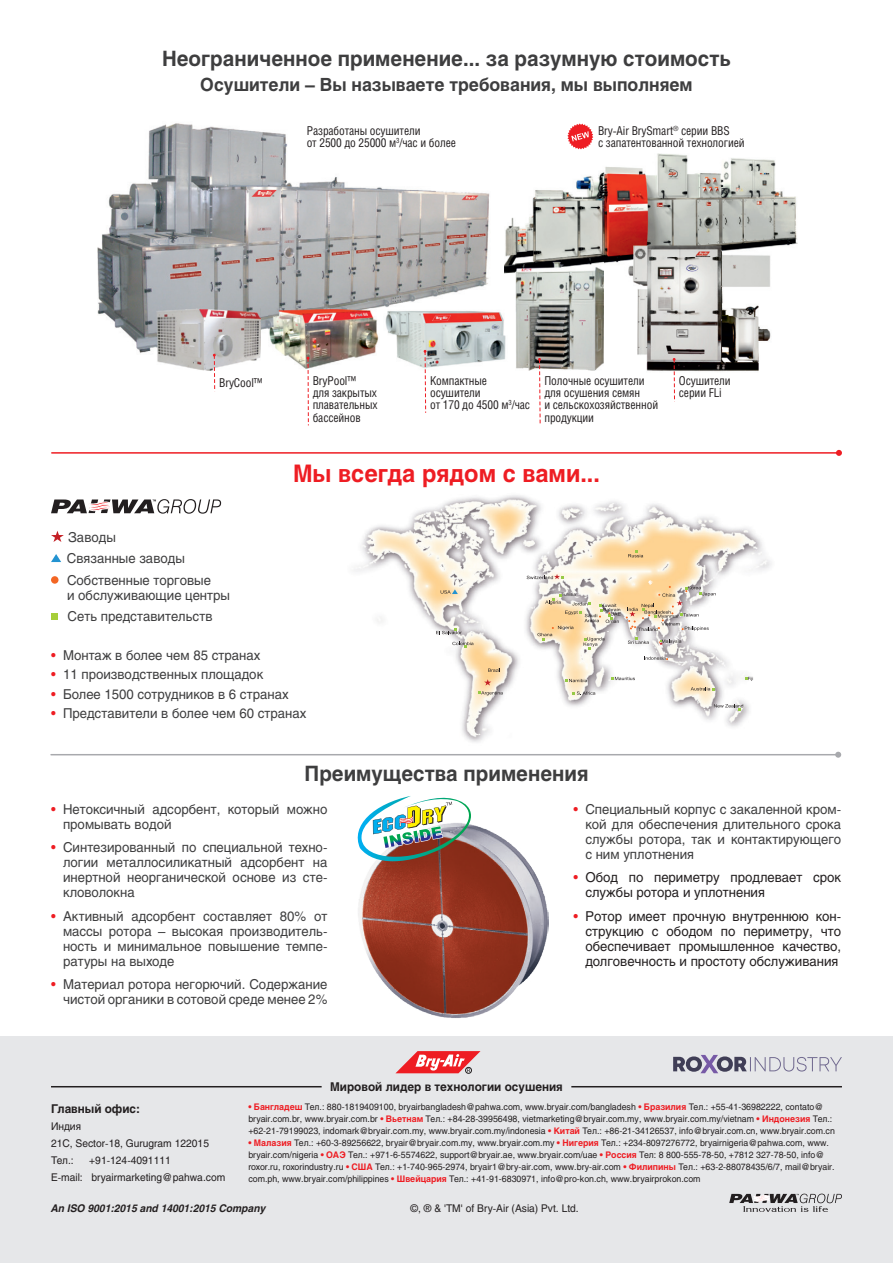
<style>
.page{position:relative;width:893px;height:1263px;background:#fff}
.page>*{position:absolute;margin:0;border:0;box-sizing:border-box;transform-origin:0 0}
.t1{font:700 24px "Helios C";color:#ee1d23}
.t2{font:700 21px "Helios C";color:#3e3e3f}
.t3{font:700 18px "Helios C";color:#3e3e3f}
.t4{font:13.5px/15px "Helios C";color:#3e3e3f}
.t5{font:13.5px/15px "Helios C";color:#231f20}
.t6{font:12.15px/12.1px "Helios Cond C";letter-spacing:-.01em;color:#231f20}
.t7{font:700 12px "Helios C";color:#231f20}
.t8{font:10.5px/17px "Helios C";color:#231f20}
.t9{font:italic 700 10.5px "Helios C";color:#231f20}
.t10{font:9px/12px "Helios C";color:#231f20}
.s1{color:#ee1d23}
.s2{font-weight:700;color:#ee1d23}
</style>
<div class="page">
<img style="left:504px;top:153px;width:293px;height:121px">
<img style="left:97px;top:123px;width:393px;height:231px">
<img style="left:157px;top:308px;width:104px;height:62px">
<svg style="left:213px;top:354px;width:3px;height:35px"></svg>
<img style="left:515px;top:262px;width:89px;height:108px">
<svg style="left:538px;top:358px;width:3px;height:66px"></svg>
<img style="left:268px;top:308px;width:111px;height:61px">
<svg style="left:307px;top:357px;width:2px;height:68px"></svg>
<img style="left:383px;top:309px;width:123px;height:59px">
<svg style="left:424px;top:350px;width:2px;height:63px"></svg>
<img style="left:620px;top:243px;width:171px;height:129px">
<svg style="left:673px;top:358px;width:3px;height:44px"></svg>
<svg style="left:567px;top:123px;width:26px;height:26px"></svg>
<div style="left:0;top:1037px;width:893px;height:226px;background:#e6e7e9"></div>
<svg style="left:729px;top:1193px;width:113px;height:19px"></svg>
<svg style="left:396px;top:1051px;width:84px;height:22px"></svg>
<div style="left:465px;top:1067px;width:7px;height:6px;border:1px solid #231f20;border-radius:50%"></div>
<hr style="left:51px;top:1086px;width:271px;height:1px;background:#231f20">
<hr style="left:571px;top:1086px;width:271px;height:1px;background:#231f20">
<svg style="left:673px;top:1055px;width:169px;height:18px"></svg>
<img style="left:354px;top:495px;width:418px;height:247px">
<svg style="left:441px;top:589px;width:17px;height:5px"></svg>
<svg style="left:488px;top:668px;width:13px;height:4px"></svg>
<svg style="left:644px;top:656px;width:24px;height:4px"></svg>
<svg style="left:691px;top:687px;width:23px;height:3px"></svg>
<svg style="left:714px;top:704px;width:29px;height:6px"></svg>
<svg style="left:611px;top:677px;width:24px;height:3px"></svg>
<svg style="left:572px;top:691px;width:23px;height:4px"></svg>
<svg style="left:565px;top:679px;width:22px;height:3px"></svg>
<svg style="left:628px;top:551px;width:15px;height:6px"></svg>
<svg style="left:452px;top:642px;width:21px;height:6px"></svg>
<svg style="left:436px;top:628px;width:26px;height:6px"></svg>
<svg style="left:478px;top:679px;width:25px;height:16px"></svg>
<svg style="left:745px;top:677px;width:9px;height:4px"></svg>
<svg style="left:527px;top:574px;width:189px;height:75px"></svg>
<hr style="left:51px;top:754px;width:787px;height:1px;background:#a8a9ad">
<svg style="left:835px;top:752px;width:6px;height:6px"></svg>
<img style="left:358px;top:826px;width:190px;height:192px">
<img style="left:357px;top:796px;width:120px;height:65px">
<svg style="left:51px;top:499px;width:170px;height:15px"></svg>
<svg style="left:51px;top:531px;width:13px;height:11px"></svg>
<svg style="left:51px;top:554px;width:10px;height:8px"></svg>
<div style="left:51px;top:576px;width:8px;height:8px;background:#f36624;border-radius:50%"></div>
<div style="left:51px;top:613px;width:6px;height:7px;background:#a6ce39"></div>
<hr style="left:52px;top:452px;width:787px;height:2px;background:#ee1d23">
<svg style="left:836px;top:450px;width:6px;height:6px"></svg>
<h2 class="t2" style="left:162px;top:47px;width:570px">Неограниченное применение... за разумную стоимость</h2>
<h3 class="t3" style="left:200px;top:74px;width:494px">Осушители – Вы называете требования, мы выполняем</h3>
<h3 class="t6" style="left:307px;top:124px;width:151px">Разработаны осушители<br>от 2500 до 25000 м<sup>3</sup>/час и более</h3>
<h3 class="t6" style="left:598px;top:124px;width:148px">Bry-Air BrySmart<sup>®</sup> серии BBS<br>с запатентованной технологией</h3>
<h3 class="t6" style="left:219px;top:376px;width:45px">BryCool™</h3>
<h3 class="t6" style="left:313px;top:374px;width:66px">BryPool™<br>для закрытых плавательных бассейнов</h3>
<h3 class="t6" style="left:430px;top:374px;width:101px">Компактные осушители<br>от 170 до 4500 м<sup>3</sup>/час</h3>
<h3 class="t6" style="left:544px;top:374px;width:115px">Полочные осушители для осушения семян<br>и сельскохозяйственной продукции</h3>
<h3 class="t6" style="left:679px;top:374px;width:53px">Осушители серии FLi</h3>
<h3 class="t4" style="left:67px;top:526px;width:146px;line-height:21.5px">Заводы<br>Связанные заводы<br>Собственные торговые</h3>
<h3 class="t4" style="left:67px;top:584px;width:165px;line-height:21.5px">и обслуживающие центры<br>Сеть представительств</h3>
<h1 class="t1" style="left:293px;top:459px;width:308px">Мы всегда рядом с вами...</h1>
<h3 class="t4" style="left:51px;top:648px;width:211px"><span class="s1">•</span> Монтаж в более чем 85 странах</h3>
<h3 class="t4" style="left:51px;top:667px;width:214px"><span class="s1">•</span> 11 производственных площадок</h3>
<h3 class="t4" style="left:51px;top:686px;width:239px"><span class="s1">•</span> Более 1500 сотрудников в 6 странах</h3>
<h3 class="t4" style="left:51px;top:705px;width:257px"><span class="s1">•</span> Представители в более чем 60 странах</h3>
<h2 class="t2" style="left:305px;top:762px;width:285px">Преимущества применения</h2>
<h3 class="t4" style="left:63px;top:801px;width:266px;text-indent:-12px"><span class="s1">•</span> Нетоксичный адсорбент, который можно промывать водой</h3>
<h3 class="t4" style="left:63px;top:840px;width:266px;text-align:justify;text-indent:-12px"><span class="s1">•</span> Синтезированный по специальной техно&shy;логии металлосиликатный адсорбент на инертной неорганической основе из сте&shy;кловолокна</h3>
<h3 class="t4" style="left:63px;top:908px;width:266px;text-align:justify;text-indent:-12px"><span class="s1">•</span> Активный адсорбент составляет 80% от массы ротора – высокая производитель&shy;ность и минимальное повышение темпе&shy;ратуры на выходе</h3>
<h3 class="t4" style="left:51px;top:977px;width:278px;text-align:right"><span class="s1">•</span> Материал ротора негорючий. Содержание чистой органики в сотовой среде менее 2%</h3>
<h3 class="t4" style="left:585px;top:801px;width:257px;text-align:justify;text-indent:-12px"><span class="s1">•</span> Специальный корпус с закаленной кром&shy;кой для обеспечения длительного срока службы ротора, так и контактирующего с ним уплотнения</h3>
<h3 class="t5" style="left:585px;top:870px;width:257px;text-indent:-12px"><span class="s1">•</span> Обод по периметру продлевает срок службы ротора и уплотнения</h3>
<h3 class="t5" style="left:585px;top:908px;width:257px;text-align:justify;text-indent:-12px"><span class="s1">•</span> Ротор имеет прочную внутреннюю кон&shy;струкцию с ободом по периметру, что обеспечивает промышленное качество, долговечность и простоту обслуживания</h3>
<h3 class="t7" style="left:51px;top:1102px;width:91px">Главный офис:</h3>
<p class="t8" style="left:51px;top:1118px;width:160px">Индия<br>21C, Sector-18, Gurugram 122015<br>Тел.:</p>
<p class="t8" style="left:51px;top:1151px;width:176px;text-indent:38px">+91-124-4091111<br>E-mail: bryairmarketing@pahwa.com</p>
<h3 class="t7" style="left:330px;top:1079px;width:234px">Мировой лидер в технологии осушения</h3>
<p class="t10" style="left:248px;top:1101px;width:588px"><span class="s2">• Бангладеш</span> Тел.: 880-1819409100, bryairbangladesh@pahwa.com, www.bryair.com/bangladesh <span class="s2">• Бразилия</span> Тел.: +55-41-36982222, contato@ bryair.com.br, www.bryair.com.br <span class="s2">• Вьетнам</span> Тел.: +84-28-39956498, vietmarketing@bryair.com.my, www.bryair.com.my/vietnam <span class="s2">• Индонезия</span> Тел.: +62-21-79199023, indomark@bryair.com.my, www.bryair.com.my/indonesia <span class="s2">• Китай</span> Тел.: +86-21-34126537, info@bryair.com.cn, www.bryair.com.cn</p>
<p class="t10" style="left:248px;top:1137px;width:588px"><span class="s2">• Малазия</span> Тел.: +60-3-89256622, bryair@bryair.com.my, www.bryair.com.my <span class="s2">• Нигерия</span> Тел.: +234-8097276772, bryairnigeria@pahwa.com, www. bryair.com/nigeria <span class="s2">• ОАЭ</span> Тел.: +971-6-5574622, support@bryair.ae, www.bryair.com/uae <span class="s2">• Россия</span> Тел: 8 800-555-78-50, +7812 327-78-50, info@ roxor.ru, roxorindustry.ru <span class="s2">• США</span> Тел.: +1-740-965-2974, bryair1@bry-air.com, www.bry-air.com <span class="s2">• Филипины</span> Тел.: +63-2-88078435/6/7, mail@bryair. com.ph, www.bryair.com/philippines <span class="s2">• Швейцария</span> Тел.: +41-91-6830971, info@pro-kon.ch, www.bryairprokon.com</p>
<p class="t9" style="left:51px;top:1202px;width:216px">An ISO 9001:2015 and 14001:2015 Company</p>
<p class="t8" style="left:411px;top:1200px;width:170px">©, ® &amp; 'TM' of Bry-Air (Asia) Pvt. Ltd.</p>
</div>
